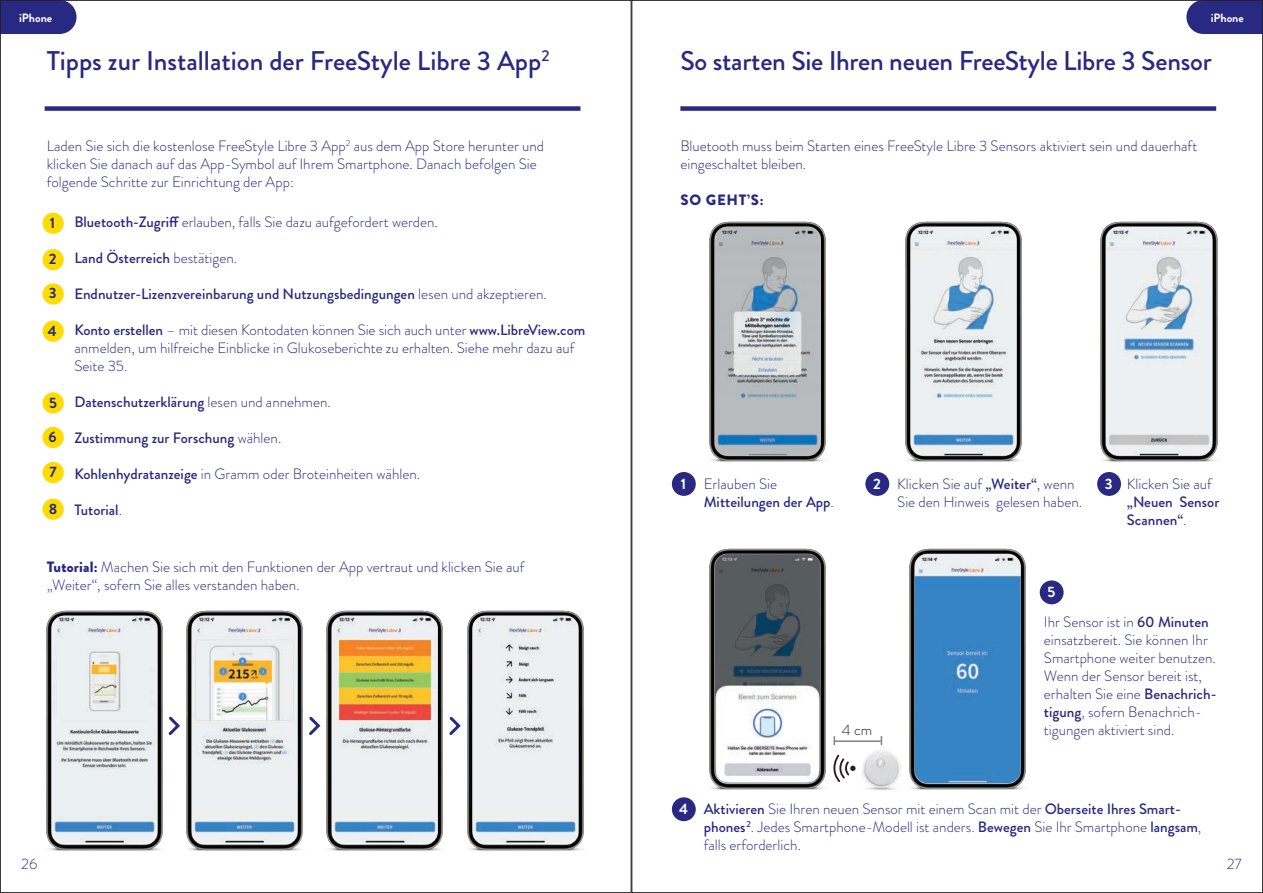
<style>
.page{position:relative;width:1263px;height:893px;background:#fff}
.page>*{position:absolute;margin:0;border:0;box-sizing:border-box;transform-origin:0 0}
.t1{font:500 27px "Brandon Grotesque";letter-spacing:-.01em;color:#292882}
.t2{font:300 15px/18px "Brandon Grotesque";color:#292882}
.t3{font:500 15px/18px "Brandon Grotesque";color:#292882}
.t4{font:900 15px "Brandon Grotesque";letter-spacing:.05em;color:#292882}
.t5{font:700 15px "Brandon Grotesque";color:#292882}
.t6{font:700 15px "Brandon Grotesque";color:#fff}
.t7{font:300 15px "Brandon Grotesque";color:#231f20}
.t8{font:700 12px "Brandon Grotesque";color:#fff}
.s1{font-weight:500}
.s2{font-weight:300}
.s3{font-weight:900}
</style>
<div class="page">
<div style="left:680px;top:106px;width:536px;height:5px;background:#292882"></div>
<div style="left:45px;top:106px;width:535px;height:5px;background:#292882"></div>
<div style="left:43px;top:213px;width:21px;height:21px;background:#ffdc01;border-radius:50%"></div>
<div style="left:43px;top:249px;width:21px;height:21px;background:#ffdc01;border-radius:50%"></div>
<div style="left:43px;top:283px;width:21px;height:22px;background:#ffdc01;border-radius:50%"></div>
<div style="left:43px;top:320px;width:21px;height:22px;background:#ffdc01;border-radius:50%"></div>
<div style="left:43px;top:392px;width:21px;height:22px;background:#ffdc01;border-radius:50%"></div>
<div style="left:43px;top:427px;width:21px;height:21px;background:#ffdc01;border-radius:50%"></div>
<div style="left:43px;top:462px;width:21px;height:21px;background:#ffdc01;border-radius:50%"></div>
<div style="left:43px;top:499px;width:21px;height:21px;background:#ffdc01;border-radius:50%"></div>
<img style="left:46px;top:610px;width:117px;height:241px">
<img style="left:186px;top:610px;width:117px;height:241px">
<img style="left:326px;top:610px;width:117px;height:241px">
<img style="left:467px;top:610px;width:117px;height:241px">
<img style="left:52px;top:616px;width:105px;height:227px">
<img style="left:192px;top:616px;width:105px;height:227px">
<img style="left:332px;top:616px;width:106px;height:227px">
<img style="left:472px;top:616px;width:106px;height:227px">
<svg style="left:168px;top:716px;width:12px;height:19px"></svg>
<svg style="left:309px;top:716px;width:12px;height:19px"></svg>
<svg style="left:449px;top:716px;width:12px;height:19px"></svg>
<img style="left:905px;top:221px;width:117px;height:241px">
<img style="left:1100px;top:221px;width:118px;height:241px">
<img style="left:910px;top:227px;width:106px;height:229px">
<img style="left:1106px;top:227px;width:106px;height:229px">
<img style="left:709px;top:221px;width:117px;height:241px">
<img style="left:709px;top:548px;width:117px;height:242px">
<img style="left:909px;top:548px;width:117px;height:242px">
<img style="left:715px;top:227px;width:106px;height:229px">
<img style="left:715px;top:554px;width:106px;height:229px">
<img style="left:915px;top:554px;width:106px;height:229px">
<div style="left:672px;top:472px;width:24px;height:24px;background:#292882;border-radius:50%"></div>
<div style="left:672px;top:797px;width:24px;height:24px;background:#292882;border-radius:50%"></div>
<div style="left:1040px;top:580px;width:23px;height:24px;background:#292882;border-radius:50%"></div>
<div style="left:865px;top:472px;width:24px;height:24px;background:#292882;border-radius:50%"></div>
<div style="left:1097px;top:472px;width:24px;height:24px;background:#292882;border-radius:50%"></div>
<div style="left:1186px;top:2px;width:75px;height:32px;background:#292882"></div>
<div style="left:2px;top:2px;width:75px;height:32px;background:#292882"></div>
<svg style="left:833px;top:736px;width:2px;height:9px"></svg>
<hr style="left:834px;top:740px;width:47px;height:2px;background:#808285">
<svg style="left:833px;top:754px;width:22px;height:28px"></svg>
<img style="left:862px;top:750px;width:39px;height:40px">
<p class="t8" style="left:19px;top:10px;width:35px">iPhone</p>
<p class="t8" style="left:1211px;top:10px;width:35px">iPhone</p>
<h1 class="t1" style="left:47px;top:42px;width:504px">Tipps zur Installation der FreeStyle Libre 3 App<sup>2</sup></h1>
<h1 class="t1" style="left:680px;top:42px;width:533px">So starten Sie Ihren neuen FreeStyle Libre 3 Sensor</h1>
<p class="t2" style="left:47px;top:137px;width:499px">Laden Sie sich die kostenlose FreeStyle Libre 3 App<sup>2</sup> aus dem App Store herunter und klicken Sie danach auf das App-Symbol auf Ihrem Smartphone. Danach befolgen Sie folgende Schritte zur Einrichtung der App:</p>
<p class="t2" style="left:680px;top:137px;width:518px">Bluetooth muss beim Starten eines FreeStyle Libre 3 Sensors aktiviert sein und dauerhaft eingeschaltet bleiben.</p>
<p class="t4" style="left:680px;top:189px;width:85px">SO GEHT’S:</p>
<p class="t5" style="left:50px;top:212px;width:7px">1</p>
<p class="t5" style="left:49px;top:249px;width:9px">2</p>
<p class="t5" style="left:49px;top:283px;width:9px">3</p>
<p class="t5" style="left:48px;top:320px;width:10px">4</p>
<p class="t5" style="left:49px;top:392px;width:9px">5</p>
<p class="t5" style="left:48px;top:426px;width:10px">6</p>
<p class="t5" style="left:49px;top:461px;width:9px">7</p>
<p class="t5" style="left:49px;top:498px;width:10px">8</p>
<p class="t2" style="left:74px;top:213px;width:365px"><span class="s1">Bluetooth-Zugriff</span> erlauben, falls Sie dazu aufgefordert werden.</p>
<p class="t3" style="left:74px;top:249px;width:164px">Land Österreich <span class="s2">bestätigen.</span></p>
<p class="t3" style="left:74px;top:285px;width:474px">Endnutzer-Lizenzvereinbarung und Nutzungsbedingungen <span class="s2">lesen und akzeptieren.</span></p>
<p class="t2" style="left:74px;top:321px;width:512px"><span class="s1">Konto erstellen</span> – mit diesen Kontodaten können Sie sich auch unter <span class="s1">www.LibreView.com </span>anmelden, um hilfreiche Einblicke in Glukoseberichte zu erhalten. Siehe mehr dazu auf<br>Seite 35.</p>
<p class="t3" style="left:74px;top:393px;width:258px">Datenschutzerklärung <span class="s2">lesen und annehmen.</span></p>
<p class="t3" style="left:74px;top:429px;width:208px">Zustimmung zur Forschung <span class="s2">wählen.</span></p>
<p class="t2" style="left:74px;top:465px;width:347px"><span class="s1">Kohlenhydratanzeige</span> in Gramm oder Broteinheiten wählen.</p>
<p class="t3" style="left:74px;top:501px;width:49px">Tutorial<span class="s2">.</span></p>
<p class="t2" style="left:47px;top:558px;width:479px"><span class="s3">Tutorial:</span> Machen Sie sich mit den Funktionen der App vertraut und klicken Sie auf „Weiter“, sofern Sie alles verstanden haben.</p>
<p class="t6" style="left:681px;top:473px;width:7px">1</p>
<p class="t3" style="left:704px;top:475px;width:132px"><span class="s2">Erlauben Sie<br></span>Mitteilungen der App<span class="s2">.</span></p>
<p class="t2" style="left:897px;top:475px;width:186px">Klicken Sie auf <span class="s1">„Weiter“</span>, wenn<br>Sie den Hinweis gelesen haben.</p>
<p class="t2" style="left:1127px;top:475px;width:86px">Klicken Sie auf</p>
<p class="t6" style="left:873px;top:473px;width:9px">2</p>
<p class="t6" style="left:1105px;top:473px;width:9px">3</p>
<p class="t3" style="left:1127px;top:493px;width:94px">„Neuen Sensor<br>Scannen“<span class="s2">.</span></p>
<p class="t7" style="left:842px;top:720px;width:32px">4 cm</p>
<p class="t6" style="left:1047px;top:582px;width:9px">5</p>
<p class="t2" style="left:1044px;top:613px;width:174px">Ihr Sensor ist in <span class="s1">60 Minuten </span>einsatzbereit. Sie können Ihr<br>Smartphone weiter benutzen.<br>Wenn der Sensor bereit ist, erhalten Sie eine <span class="s1">Benachrich&shy;tigung</span>, sofern Benachrich&shy;tigungen aktiviert sind.</p>
<p class="t6" style="left:679px;top:798px;width:10px">4</p>
<p class="t2" style="left:704px;top:800px;width:499px"><span class="s1">Aktivieren</span> Sie Ihren neuen Sensor mit einem Scan mit der <span class="s1">Oberseite Ihres Smart&shy;phones</span><sup>2</sup>. Jedes Smartphone-Modell ist anders. <span class="s1">Bewegen</span> Sie Ihr Smartphone <span class="s1">langsam</span>, falls erforderlich.</p>
<p class="t2" style="left:21px;top:855px;width:18px">26</p>
<p class="t2" style="left:1227px;top:855px;width:16px">27</p>
</div>
